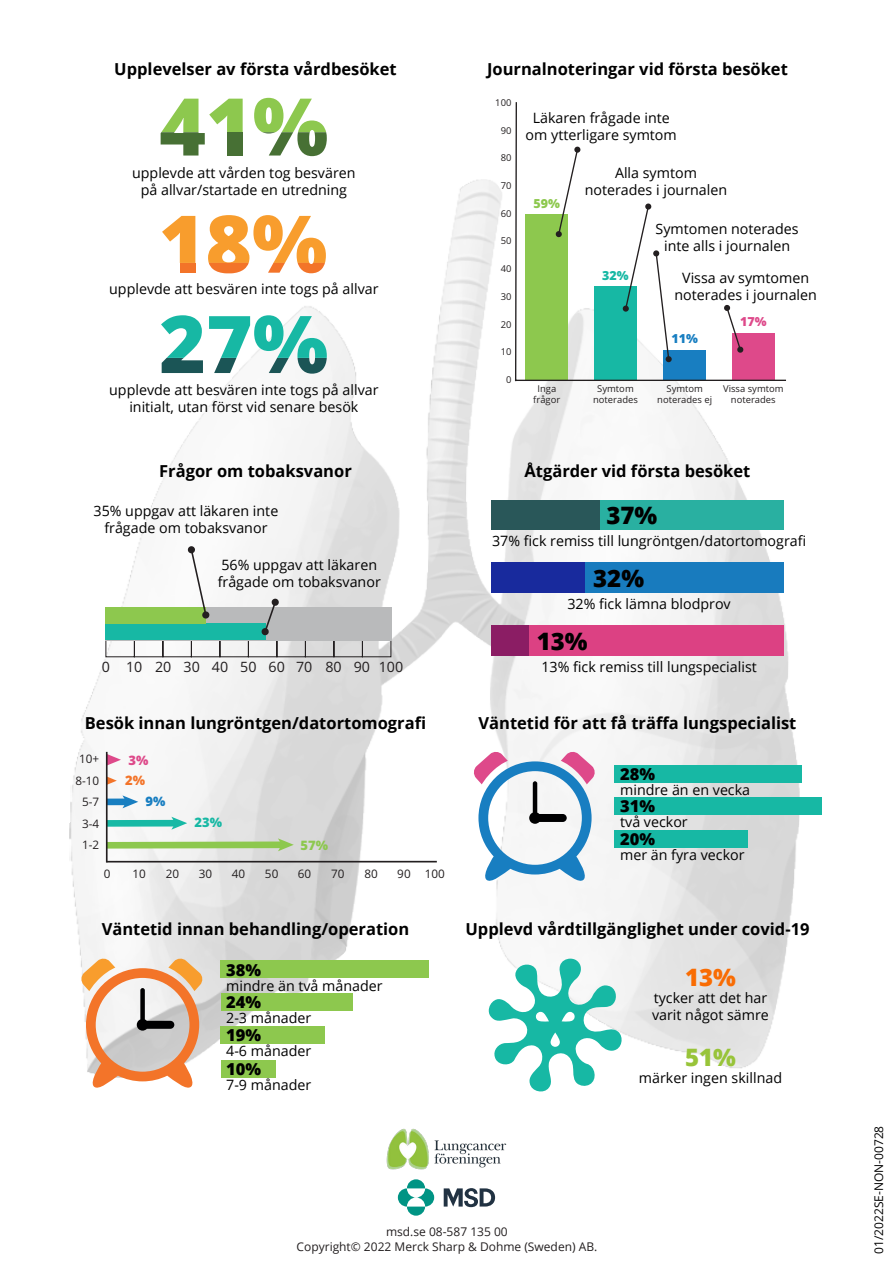
<style>
.page{position:relative;width:893px;height:1263px;background:#fff}
.page>*{position:absolute;margin:0;border:0;box-sizing:border-box;transform-origin:0 0}
.t1{font:800 24px "Open Sans";color:#000}
.t2{font:800 24px "Open Sans";color:#f96c03}
.t3{font:800 24px "Open Sans";color:#98c439}
.t4{font:700 16.5px "Open Sans";color:#000}
.t5{font:800 16.5px "Open Sans";color:#000}
.t6{font:14.25px/17.1px "Open Sans";color:#000;text-align:center}
.t7{font:14.25px "Open Sans";color:#231f20}
.t8{font:800 13.05px/20.9px "Open Sans";color:#de498a}
.t9{font:800 13.05px "Open Sans";color:#8dc84e}
.t10{font:800 13.05px "Open Sans";color:#17b8a4}
.t11{font:800 13.05px "Open Sans";color:#187ec1}
.t12{font:800 12.45px "Open Sans";color:#8dc84e}
.t13{font:800 12.45px "Open Sans";color:#17b8a4}
.t14{font:800 12.45px "Open Sans";color:#187ec1}
.t15{font:800 12.45px "Open Sans";color:#de498a}
.t16{font:12px "Open Sans";color:#231f20}
.t17{font:12px "Open Sans";color:#000}
.t18{font:11.7px/21.5px "Open Sans";color:#231f20;text-align:center}
.t19{font:9.45px/10.4px "Open Sans";color:#231f20;text-align:center}
.s1{color:#f37429}
</style>
<div class="page">
<img style="left:386px;top:1128px;width:121px;height:42px">
<svg style="left:398px;top:1179px;width:36px;height:37px"></svg>
<svg style="left:444px;top:1188px;width:51px;height:19px"></svg>
<img style="left:69px;top:179px;width:733px;height:899px">
<svg style="left:161px;top:99px;width:82px;height:57px"></svg>
<div style="left:227px;top:132px;width:16px;height:24px;background:#477034"></div>
<svg style="left:254px;top:98px;width:73px;height:58px"></svg>
<svg style="left:162px;top:216px;width:33px;height:47px"></svg>
<div style="left:180px;top:263px;width:15px;height:10px;background:#f37429"></div>
<svg style="left:208px;top:215px;width:118px;height:58px"></svg>
<svg style="left:161px;top:315px;width:42px;height:58px"></svg>
<svg style="left:209px;top:315px;width:118px;height:59px"></svg>
<svg style="left:514px;top:102px;width:272px;height:280px"></svg>
<svg style="left:557px;top:148px;width:22px;height:88px"></svg>
<div style="left:555px;top:231px;width:7px;height:6px;background:#231f20;border-radius:3px"></div>
<svg style="left:574px;top:146px;width:7px;height:7px"></svg>
<svg style="left:622px;top:305px;width:7px;height:7px"></svg>
<svg style="left:645px;top:203px;width:7px;height:7px"></svg>
<svg style="left:724px;top:305px;width:20px;height:48px"></svg>
<svg style="left:624px;top:205px;width:46px;height:156px"></svg>
<div style="left:665px;top:356px;width:7px;height:6px;background:#231f20;border-radius:50%"></div>
<div style="left:653px;top:250px;width:6px;height:7px;background:#231f20;border-radius:50%"></div>
<div style="left:188px;top:546px;width:7px;height:8px;background:#231f20;border-radius:3px"></div>
<svg style="left:105px;top:548px;width:287px;height:110px"></svg>
<div style="left:491px;top:500px;width:292px;height:30px;background:#29b0a1"></div>
<div style="left:491px;top:500px;width:108px;height:30px;background:#295759"></div>
<div style="left:491px;top:562px;width:292px;height:31px;background:#187bbe"></div>
<div style="left:491px;top:562px;width:94px;height:31px;background:#182a9d"></div>
<div style="left:491px;top:625px;width:292px;height:31px;background:#dc4183"></div>
<div style="left:491px;top:625px;width:38px;height:31px;background:#8b1d64"></div>
<svg style="left:100px;top:838px;width:194px;height:14px"></svg>
<div style="left:107px;top:820px;width:69px;height:7px;background:#17b9a5"></div>
<svg style="left:171px;top:817px;width:16px;height:13px"></svg>
<svg style="left:108px;top:776px;width:9px;height:9px"></svg>
<svg style="left:108px;top:754px;width:13px;height:11px"></svg>
<hr style="left:106px;top:861px;width:331px;height:1px;background:#231f20">
<div style="left:107px;top:798px;width:20px;height:7px;background:#187ec0"></div>
<svg style="left:122px;top:795px;width:16px;height:13px"></svg>
<hr style="left:106px;top:752px;width:2px;height:110px;background:#231f20">
<svg style="left:81px;top:959px;width:122px;height:129px"></svg>
<div style="left:221px;top:993px;width:131px;height:17px;background:#8dc84e"></div>
<div style="left:221px;top:1026px;width:104px;height:17px;background:#8dc84e"></div>
<div style="left:221px;top:961px;width:208px;height:17px;background:#8dc84e"></div>
<div style="left:221px;top:1060px;width:55px;height:17px;background:#8dc84e"></div>
<svg style="left:474px;top:752px;width:122px;height:129px"></svg>
<div style="left:614px;top:797px;width:208px;height:18px;background:#17b8a4"></div>
<div style="left:614px;top:831px;width:134px;height:17px;background:#17b8a4"></div>
<div style="left:614px;top:765px;width:188px;height:17px;background:#17b8a4"></div>
<svg style="left:489px;top:959px;width:133px;height:132px"></svg>
<p class="t4" style="left:114px;top:57px;width:284px">Upplevelser av första vårdbesöket</p>
<p class="t4" style="left:487px;top:57px;width:302px">Journalnoteringar vid första besöket</p>
<p class="t6" style="left:132px;top:164px;width:225px">upplevde att vården tog besvären</p>
<p class="t6" style="left:141px;top:181px;width:208px">på allvar/startade en utredning</p>
<p class="t6" style="left:109px;top:280px;width:271px">upplevde att besvären inte togs på allvar</p>
<p class="t6" style="left:109px;top:381px;width:271px">upplevde att besvären inte togs på allvar</p>
<p class="t6" style="left:129px;top:398px;width:231px">initialt, utan först vid senare besök</p>
<p class="t19" style="left:495px;top:97px;width:18px">100</p>
<p class="t19" style="left:501px;top:125px;width:12px">90</p>
<p class="t19" style="left:501px;top:152px;width:12px">80</p>
<p class="t19" style="left:501px;top:180px;width:12px">70</p>
<p class="t19" style="left:501px;top:208px;width:12px">60</p>
<p class="t19" style="left:501px;top:236px;width:12px">50</p>
<p class="t19" style="left:501px;top:263px;width:12px">40</p>
<p class="t19" style="left:501px;top:291px;width:12px">30</p>
<p class="t19" style="left:501px;top:319px;width:12px">20</p>
<p class="t19" style="left:501px;top:346px;width:12px">10</p>
<p class="t19" style="left:506px;top:374px;width:7px">0</p>
<p class="t6" style="left:533px;top:108px;width:139px">Läkaren frågade inte</p>
<p class="t6" style="left:526px;top:126px;width:153px">om ytterligare symtom</p>
<p class="t12" style="left:534px;top:194px;width:28px">59%</p>
<p class="t6" style="left:615px;top:164px;width:83px">Alla symtom</p>
<p class="t6" style="left:585px;top:181px;width:144px">noterades i journalen</p>
<p class="t6" style="left:655px;top:219px;width:145px">Symtomen noterades inte alls i journalen</p>
<p class="t6" style="left:674px;top:269px;width:144px">Vissa av symtomen noterades i journalen</p>
<p class="t13" style="left:602px;top:266px;width:28px">32%</p>
<p class="t14" style="left:671px;top:329px;width:28px">11%</p>
<p class="t15" style="left:740px;top:312px;width:28px">17%</p>
<p class="t19" style="left:533px;top:383px;width:29px">Inga frågor</p>
<p class="t19" style="left:593px;top:383px;width:46px">Symtom noterades</p>
<p class="t19" style="left:657px;top:383px;width:56px">Symtom noterades ej</p>
<p class="t19" style="left:723px;top:383px;width:62px">Vissa symtom noterades</p>
<p class="t4" style="left:159px;top:460px;width:194px">Frågor om tobaksvanor</p>
<p class="t4" style="left:524px;top:460px;width:227px">Åtgärder vid första besöket</p>
<p class="t6" style="left:94px;top:502px;width:186px">35% uppgav att läkaren inte frågade om tobaksvanor</p>
<p class="t6" style="left:218px;top:556px;width:165px;text-align:left">56% uppgav att läkaren frågade om tobaksvanor</p>
<p class="t7" style="left:102px;top:657px;width:303px">0 10 20 30 40 50 60 70 80 90 100</p>
<p class="t1" style="left:606px;top:496px;width:52px">37%</p>
<p class="t6" style="left:492px;top:532px;width:316px">37% fick remiss till lungröntgen/datortomografi</p>
<p class="t1" style="left:593px;top:560px;width:52px">32%</p>
<p class="t6" style="left:567px;top:595px;width:165px">32% fick lämna blodprov</p>
<p class="t1" style="left:537px;top:622px;width:52px">13%</p>
<p class="t6" style="left:541px;top:658px;width:217px">13% fick remiss till lungspecialist</p>
<p class="t4" style="left:85px;top:711px;width:343px">Besök innan lungröntgen/datortomografi</p>
<p class="t4" style="left:478px;top:711px;width:319px">Väntetid för att få träffa lungspecialist</p>
<p class="t18" style="left:75px;top:748px;width:25px">10+<br>8-10<br>5-7<br>3-4<br>1-2</p>
<p class="t8" style="left:125px;top:749px;width:25px">3%<br><span class="s1">2%</span></p>
<p class="t11" style="left:146px;top:792px;width:21px">9%</p>
<p class="t10" style="left:195px;top:813px;width:29px">23%</p>
<p class="t9" style="left:301px;top:835px;width:29px">57%</p>
<p class="t18" style="left:104px;top:863px;width:8px">0</p>
<p class="t18" style="left:133px;top:863px;width:15px">10</p>
<p class="t18" style="left:166px;top:863px;width:15px">20</p>
<p class="t18" style="left:199px;top:863px;width:15px">30</p>
<p class="t18" style="left:232px;top:863px;width:15px">40</p>
<p class="t18" style="left:265px;top:863px;width:15px">50</p>
<p class="t18" style="left:298px;top:863px;width:15px">60</p>
<p class="t18" style="left:331px;top:863px;width:15px">70</p>
<p class="t18" style="left:364px;top:863px;width:15px">80</p>
<p class="t18" style="left:397px;top:863px;width:49px">90 100</p>
<p class="t5" style="left:620px;top:761px;width:36px">28%</p>
<p class="t6" style="left:620px;top:781px;width:132px">mindre än en vecka</p>
<p class="t5" style="left:620px;top:793px;width:36px">31%</p>
<p class="t6" style="left:620px;top:813px;width:69px">två veckor</p>
<p class="t5" style="left:620px;top:827px;width:36px">20%</p>
<p class="t6" style="left:620px;top:846px;width:126px">mer än fyra veckor</p>
<p class="t4" style="left:102px;top:918px;width:309px">Väntetid innan behandling/operation</p>
<p class="t4" style="left:465px;top:918px;width:346px">Upplevd vårdtillgänglighet under covid-19</p>
<p class="t5" style="left:226px;top:957px;width:36px">38%</p>
<p class="t6" style="left:226px;top:976px;width:158px">mindre än två månader</p>
<p class="t5" style="left:226px;top:989px;width:36px">24%</p>
<p class="t6" style="left:226px;top:1009px;width:86px">2-3 månader</p>
<p class="t5" style="left:226px;top:1022px;width:36px">19%</p>
<p class="t6" style="left:226px;top:1041px;width:86px">4-6 månader</p>
<p class="t5" style="left:226px;top:1056px;width:36px">10%</p>
<p class="t6" style="left:226px;top:1076px;width:86px">7-9 månader</p>
<p class="t2" style="left:685px;top:959px;width:52px">13%</p>
<p class="t6" style="left:654px;top:989px;width:115px">tycker att det har</p>
<p class="t6" style="left:652px;top:1006px;width:118px">varit något sämre</p>
<p class="t3" style="left:685px;top:1039px;width:52px">51%</p>
<p class="t6" style="left:639px;top:1069px;width:145px">märker ingen skillnad</p>
<p class="t16" style="left:386px;top:1224px;width:123px">msd.se 08-587 135 00</p>
<p class="t16" style="left:297px;top:1238px;width:302px">Copyright© 2022 Merck Sharp &amp; Dohme (Sweden) AB.</p>
<p class="t17" style="left:871px;top:1254px;width:130px;rotate:-90deg">01/2022SE-NON-00728</p>
</div>
